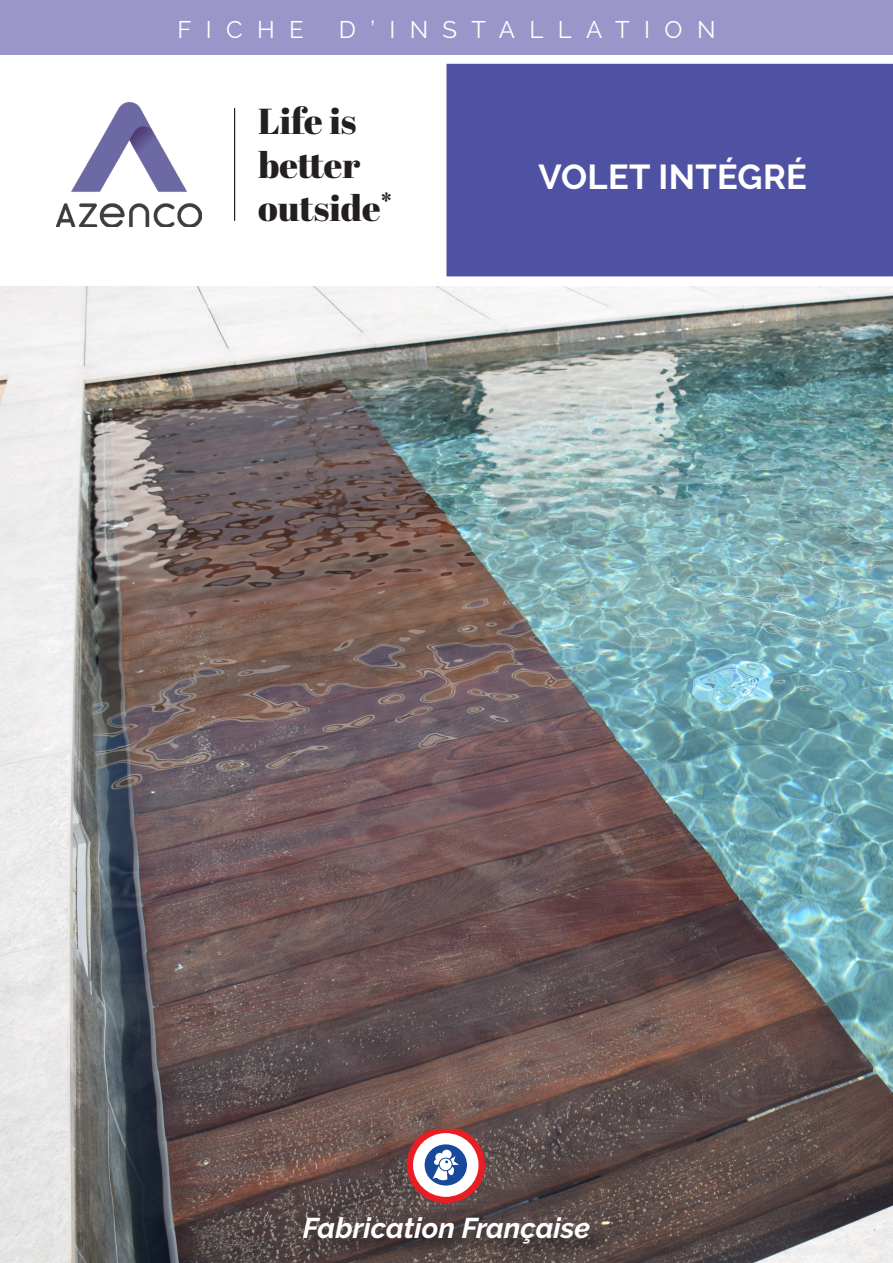
<style>
.page{position:relative;width:893px;height:1263px;background:#fff}
.page>*{position:absolute;margin:0;border:0;box-sizing:border-box;transform-origin:0 0}
.t1{font:36.15px "Abril Fatface";color:#231f20}
.t2{font:700 34.5px "Raleway";letter-spacing:.01em;color:#fff}
.t3{font:italic 700 28.5px "Raleway";color:#fff}
.t4{font:24px "Raleway";letter-spacing:.6em;color:#fff}
</style>
<div class="page">
<img style="left:0;top:286px;width:893px;height:977px">
<hr style="left:234px;top:108px;width:1px;height:113px;background:#231f20">
<img style="left:57px;top:102px;width:145px;height:125px">
<div style="left:446px;top:64px;width:447px;height:212px;background:#4f52a2"></div>
<div style="left:0;top:0;width:893px;height:54px;background:#9a96c9"></div>
<svg style="left:407px;top:1130px;width:78px;height:73px"></svg>
<div style="left:306px;top:1220px;width:302px;height:41px;background:#231f20;opacity:.75"></div>
<p class="t4" style="left:177px;top:16px;width:128px">FICHE</p>
<p class="t4" style="left:339px;top:16px;width:378px">D’INSTALLATION</p>
<p class="t1" style="left:258px;top:96px;width:100px">Life is</p>
<p class="t1" style="left:258px;top:139px;width:104px">better</p>
<p class="t1" style="left:258px;top:183px;width:135px">outside<sup>*</sup></p>
<p class="t2" style="left:538px;top:157px;width:270px">VOLET INTÉGRÉ</p>
<p class="t3" style="left:303px;top:1211px;width:289px">Fabrication Française</p>
</div>
